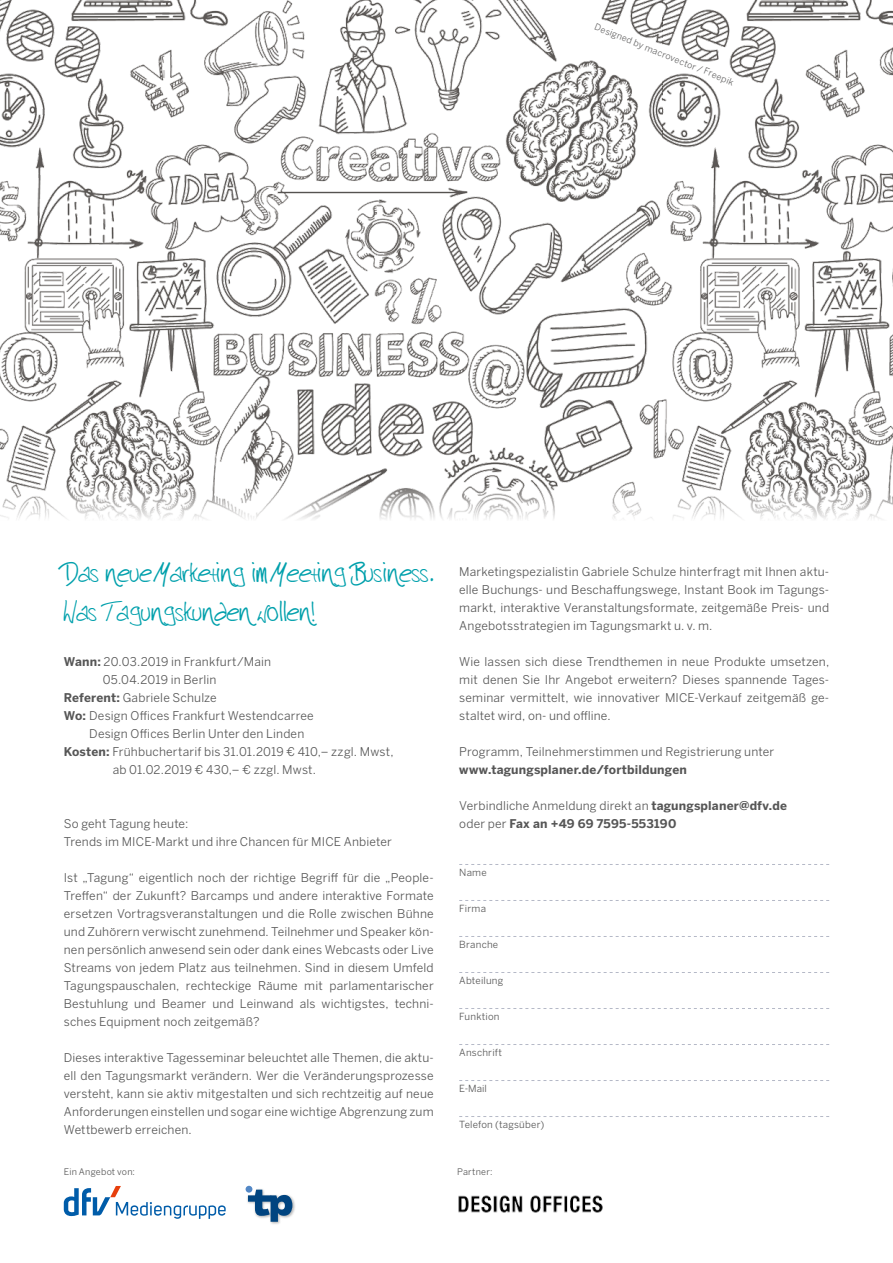
<style>
.page{position:relative;width:893px;height:1263px;background:#fff}
.page>*{position:absolute;margin:0;border:0;box-sizing:border-box;transform-origin:0 0}
.t1{font:22.5px/39px "harrison";color:#00a0ac}
.t2{font:12px/18px "Benton Sans";letter-spacing:.015em;color:#565656;text-align:justify}
.t3{font:700 12px/18px "Benton Sans";letter-spacing:.015em;color:#565656}
.t4{font:9.75px "Benton Sans";letter-spacing:.02em;color:#565656}
.t5{font:9px "Benton Sans";color:#676666}
.t6{font:9px "Benton Sans";letter-spacing:.025em;color:#565656}
.s1{font-weight:700}
.s2{font-weight:400}
</style>
<div class="page">
<svg style="left:459px;top:864px;width:370px;height:1px"></svg>
<svg style="left:459px;top:900px;width:370px;height:1px"></svg>
<svg style="left:459px;top:936px;width:370px;height:1px"></svg>
<svg style="left:459px;top:972px;width:370px;height:1px"></svg>
<svg style="left:459px;top:1008px;width:370px;height:1px"></svg>
<svg style="left:459px;top:1044px;width:370px;height:1px"></svg>
<svg style="left:459px;top:1080px;width:370px;height:1px"></svg>
<svg style="left:459px;top:1116px;width:370px;height:1px"></svg>
<img style="left:0;top:0;width:893px;height:487px">
<svg style="left:0;top:487px;width:893px;height:32px"></svg>
<img style="left:458px;top:1195px;width:145px;height:18px">
<div style="left:246px;top:1188px;width:50px;height:37px;background:#000;opacity:.3"></div>
<svg style="left:246px;top:1186px;width:46px;height:36px"></svg>
<svg style="left:64px;top:1186px;width:162px;height:33px"></svg>
<p class="t5" style="left:597px;top:21px;width:151px;rotate:22deg">Designed by macrovector / Freepik</p>
<h1 class="t1" style="left:64px;top:554px;width:372px">Das neue Marketing im Meeting Business.<br>Was Tagungskunden wollen!</h1>
<p class="t2" style="left:64px;top:653px;width:209px"><span class="s1">Wann:</span> 20.03.2019 in Frankfurt/Main</p>
<p class="t2" style="left:103px;top:671px;width:115px">05.04.2019 in Berlin</p>
<p class="t2" style="left:64px;top:689px;width:155px"><span class="s1">Referent:</span> Gabriele Schulze</p>
<p class="t2" style="left:64px;top:707px;width:251px"><span class="s1">Wo:</span> Design Offices Frankfurt Westendcarree</p>
<p class="t2" style="left:89px;top:725px;width:217px">Design Offices Berlin Unter den Linden</p>
<p class="t2" style="left:64px;top:743px;width:331px"><span class="s1">Kosten:</span> Frühbuchertarif bis 31.01.2019 € 410,– zzgl. Mwst,</p>
<p class="t2" style="left:113px;top:761px;width:205px">ab 01.02.2019 € 430,– € zzgl. Mwst.</p>
<p class="t2" style="left:64px;top:815px;width:330px">So geht Tagung heute:<br>Trends im MICE-Markt und ihre Chancen für MICE Anbieter</p>
<p class="t2" style="left:64px;top:869px;width:371px">Ist „Tagung“ eigentlich noch der richtige Begriff für die „People-Treffen“ der Zukunft? Barcamps und andere interaktive Formate ersetzen Vortragsveranstaltungen und die Rolle zwischen Bühne und Zuhörern verwischt zunehmend. Teilnehmer und Speaker kön&shy;nen persönlich anwesend sein oder dank eines Webcasts oder Live Streams von jedem Platz aus teilnehmen. Sind in diesem Umfeld Tagungspauschalen, rechteckige Räume mit parlamentarischer Bestuhlung und Beamer und Leinwand als wichtigstes, techni&shy;sches Equipment noch zeitgemäß?</p>
<p class="t2" style="left:64px;top:1049px;width:371px">Dieses interaktive Tagesseminar beleuchtet alle Themen, die aktu&shy;ell den Tagungsmarkt verändern. Wer die Veränderungsprozesse versteht, kann sie aktiv mitgestalten und sich rechtzeitig auf neue Anforderungen einstellen und sogar eine wichtige Abgrenzung zum Wettbewerb erreichen.</p>
<p class="t6" style="left:64px;top:1166px;width:73px">Ein Angebot von:</p>
<p class="t2" style="left:459px;top:563px;width:371px">Marketingspezialistin Gabriele Schulze hinterfragt mit Ihnen aktu&shy;elle Buchungs- und Beschaffungswege, Instant Book im Tagungs&shy;markt, interaktive Veranstaltungsformate, zeitgemäße Preis- und Angebotsstrategien im Tagungsmarkt u. v. m.</p>
<p class="t2" style="left:459px;top:653px;width:371px;text-align:left">Wie lassen sich diese Trendthemen in neue Produkte umsetzen, mit denen Sie Ihr Angebot erweitern? Dieses spannende Tages&shy;seminar vermittelt, wie innovativer MICE-Verkauf zeitgemäß ge&shy;staltet wird, on- und offline.</p>
<p class="t2" style="left:459px;top:743px;width:316px">Programm, Teilnehmerstimmen und Registrierung unter</p>
<p class="t3" style="left:459px;top:761px;width:229px">www.tagungsplaner.de/fortbildungen</p>
<p class="t3" style="left:459px;top:797px;width:329px"><span class="s2">Verbindliche Anmeldung direkt an</span> tagungsplaner@dfv.de <span class="s2">oder per</span> Fax an +49 69 7595-553190</p>
<p class="t4" style="left:459px;top:867px;width:29px">Name</p>
<p class="t4" style="left:459px;top:903px;width:28px">Firma</p>
<p class="t4" style="left:459px;top:939px;width:41px">Branche</p>
<p class="t4" style="left:459px;top:975px;width:46px">Abteilung</p>
<p class="t4" style="left:459px;top:1011px;width:42px">Funktion</p>
<p class="t4" style="left:459px;top:1047px;width:44px">Anschrift</p>
<p class="t4" style="left:459px;top:1083px;width:29px">E-Mail</p>
<p class="t4" style="left:459px;top:1119px;width:87px">Telefon (tagsüber)</p>
<p class="t6" style="left:457px;top:1166px;width:37px">Partner:</p>
</div>
